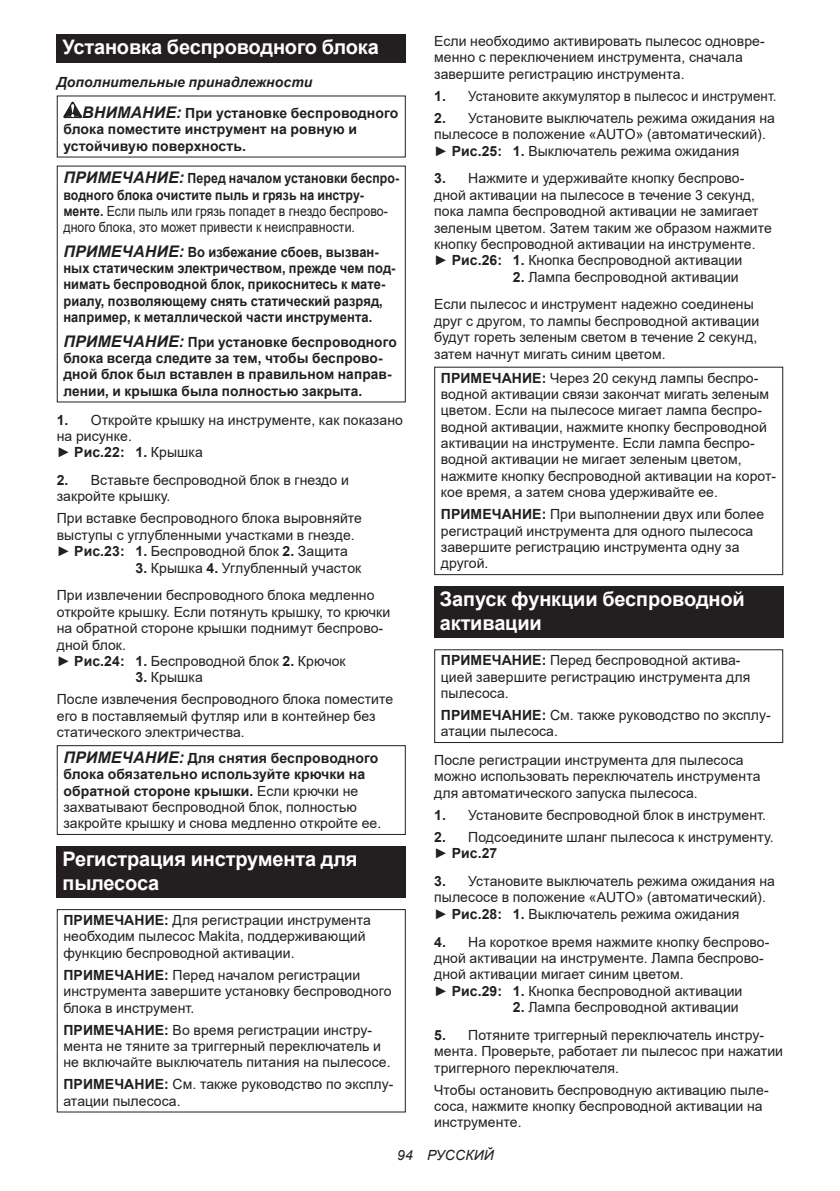
<style>
.page{position:relative;width:840px;height:1191px;background:#fff}
.page>*{position:absolute;margin:0;border:0;box-sizing:border-box;transform-origin:0 0}
.t1{font:700 20px/23.4px "Arial";letter-spacing:-.01em;color:#fff}
.t2{font:14px/16.4px "Arial";letter-spacing:.005em;color:#231f20}
.t3{font:700 14px/16.4px "Arial";letter-spacing:.005em;color:#231f20}
.t4{font:700 14px/16.4px "Arial";letter-spacing:.005em;color:#231f20;scale:.92 1}
.t5{font:14px/16.4px "Arial";letter-spacing:.005em;color:#231f20;scale:.88 1}
.t6{font:italic 700 14px/30.6px "Arial";letter-spacing:.005em;color:#231f20}
.t7{font:14px "Arial";letter-spacing:.005em;color:#231f20;scale:.95 1}
.t8{font:italic 14px "Arial";letter-spacing:.005em;color:#231f20}
.s1{font-size:16px}
.s2{font-style:normal}
.s3{font-weight:700;font-style:italic;font-size:16px}
.s4{font-weight:700}
.s5{font-style:italic;font-size:16px}
</style>
<div class="page">
<div style="left:57px;top:34px;width:348px;height:29px;background:#231f20"></div>
<svg style="left:63px;top:102px;width:19px;height:16px"></svg>
<div style="left:57px;top:745px;width:348px;height:90px;border:1px solid #231f20"></div>
<div style="left:57px;top:846px;width:348px;height:52px;background:#231f20"></div>
<div style="left:57px;top:909px;width:348px;height:203px;border:1px solid #231f20"></div>
<div style="left:434px;top:367px;width:348px;height:208px;border:1px solid #231f20"></div>
<div style="left:434px;top:586px;width:348px;height:52px;background:#231f20"></div>
<div style="left:434px;top:649px;width:348px;height:94px;border:1px solid #231f20"></div>
<h1 class="t1" style="left:62px;top:36px;width:318px">Установка беспроводного блока</h1>
<p class="t6" style="left:82px;top:68px;width:317px;text-indent:-25px">Дополнительные принадлежности<br><span class="s1">ВНИМАНИЕ:</span> <span class="s2">При установке беспроводного</span></p>
<p class="t3" style="left:63px;top:121px;width:295px">блока поместите инструмент на ровную и устойчивую поверхность.</p>
<p class="t5" style="left:63px;top:170px;width:383px"><span class="s3">ПРИМЕЧАНИЕ:</span> <span class="s4">Перед началом установки беспро&shy;водного блока очистите пыль и грязь на инстру&shy;менте.</span> Если пыль или грязь попадет в гнездо беспрово&shy;дного блока, это может привести к неисправности.</p>
<p class="t4" style="left:63px;top:244px;width:362px"><span class="s5">ПРИМЕЧАНИЕ:</span> Во избежание сбоев, вызван&shy;ных статическим электричеством, прежде чем под&shy;нимать беспроводной блок, прикоснитесь к мате&shy;риалу, позволяющему снять статический разряд, например, к металлической части инструмента.</p>
<p class="t3" style="left:63px;top:334px;width:334px"><span class="s5">ПРИМЕЧАНИЕ:</span> При установке беспроводного блока всегда следите за тем, чтобы беспрово&shy;дной блок был вставлен в правильном направ&shy;лении, и крышка была полностью закрыта.</p>
<p class="t2" style="left:57px;top:411px;width:347px"><span class="s4">1.</span> Откройте крышку на инструменте, как показано на рисунке.<br>► <span class="s4">Рис.22: 1.</span> Крышка</p>
<p class="t2" style="left:57px;top:472px;width:293px"><span class="s4">2.</span> Вставьте беспроводной блок в гнездо и закройте крышку.</p>
<p class="t2" style="left:57px;top:510px;width:306px">При вставке беспроводного блока выровняйте выступы с углубленными участками в гнезде. ► <span class="s4">Рис.23: 1.</span> Беспроводной блок <span class="s4">2.</span> Защита</p>
<p class="t2" style="left:57px;top:554px;width:319px;line-height:27.8px;text-indent:79px"><span class="s4">3.</span> Крышка <span class="s4">4.</span> Углубленный участок<br>При извлечении беспроводного блока медленно</p>
<p class="t2" style="left:57px;top:603px;width:335px">откройте крышку. Если потянуть крышку, то крючки на обратной стороне крышки поднимут беспрово&shy;дной блок.<br>► <span class="s4">Рис.24: 1.</span> Беспроводной блок <span class="s4">2.</span> Крючок</p>
<p class="t2" style="left:57px;top:666px;width:338px;line-height:22px;text-indent:79px"><span class="s4">3.</span> Крышка<br>После извлечения беспроводного блока поместите</p>
<p class="t2" style="left:57px;top:707px;width:320px">его в поставляемый футляр или в контейнер без статического электричества.</p>
<p class="t2" style="left:63px;top:749px;width:319px"><span class="s3">ПРИМЕЧАНИЕ:</span> <span class="s4">Для снятия беспроводного блока обязательно используйте крючки на обратной стороне крышки.</span> Если крючки не захватывают беспроводной блок, полностью закройте крышку и снова медленно откройте ее.</p>
<h1 class="t1" style="left:62px;top:847px;width:296px">Регистрация инструмента для пылесоса</h1>
<p class="t2" style="left:63px;top:911px;width:309px"><span class="s4">ПРИМЕЧАНИЕ:</span> Для регистрации инструмента необходим пылесос Makita, поддерживающий функцию беспроводной активации.</p>
<p class="t2" style="left:63px;top:966px;width:329px"><span class="s4">ПРИМЕЧАНИЕ:</span> Перед началом регистрации инструмента завершите установку беспроводного блока в инструмент.</p>
<p class="t2" style="left:63px;top:1021px;width:328px"><span class="s4">ПРИМЕЧАНИЕ:</span> Во время регистрации инстру&shy;мента не тяните за триггерный переключатель и не включайте выключатель питания на пылесосе.</p>
<p class="t2" style="left:63px;top:1076px;width:331px"><span class="s4">ПРИМЕЧАНИЕ:</span> См. также руководство по эксплу&shy;атации пылесоса.</p>
<p class="t2" style="left:434px;top:33px;width:332px">Если необходимо активировать пылесос одновре&shy;менно с переключением инструмента, сначала завершите регистрацию инструмента.</p>
<p class="t7" style="left:434px;top:86px;width:361px"><span class="s4">1.</span> Установите аккумулятор в пылесос и инструмент.</p>
<p class="t2" style="left:434px;top:110px;width:342px"><span class="s4">2.</span> Установите выключатель режима ожидания на пылесосе в положение «AUTO» (автоматический). ► <span class="s4">Рис.25: 1.</span> Выключатель режима ожидания</p>
<p class="t2" style="left:434px;top:170px;width:339px"><span class="s4">3.</span> Нажмите и удерживайте кнопку беспрово&shy;дной активации на пылесосе в течение 3 секунд, пока лампа беспроводной активации не замигает зеленым цветом. Затем таким же образом нажмите кнопку беспроводной активации на инструменте. ► <span class="s4">Рис.26: 1.</span> Кнопка беспроводной активации</p>
<p class="t2" style="left:434px;top:263px;width:321px;line-height:27.8px;text-indent:79px"><span class="s4">2.</span> Лампа беспроводной активации<br>Если пылесос и инструмент надежно соединены</p>
<p class="t2" style="left:434px;top:313px;width:326px">друг с другом, то лампы беспроводной активации будут гореть зеленым светом в течение 2 секунд, затем начнут мигать синим цветом.</p>
<p class="t2" style="left:440px;top:369px;width:337px"><span class="s4">ПРИМЕЧАНИЕ:</span> Через 20 секунд лампы беспро&shy;водной активации связи закончат мигать зеленым цветом. Если на пылесосе мигает лампа беспро&shy;водной активации, нажмите кнопку беспроводной активации на инструменте. Если лампа беспро&shy;водной активации не мигает зеленым цветом, нажмите кнопку беспроводной активации на корот&shy;кое время, а затем снова удерживайте ее.</p>
<p class="t2" style="left:440px;top:506px;width:324px"><span class="s4">ПРИМЕЧАНИЕ:</span> При выполнении двух или более регистраций инструмента для одного пылесоса завершите регистрацию инструмента одну за другой.</p>
<h1 class="t1" style="left:439px;top:588px;width:306px">Запуск функции беспроводной активации</h1>
<p class="t2" style="left:440px;top:652px;width:311px"><span class="s4">ПРИМЕЧАНИЕ:</span> Перед беспроводной актива&shy;цией завершите регистрацию инструмента для пылесоса.</p>
<p class="t2" style="left:440px;top:706px;width:331px"><span class="s4">ПРИМЕЧАНИЕ:</span> См. также руководство по эксплу&shy;атации пылесоса.</p>
<p class="t2" style="left:434px;top:752px;width:327px">После регистрации инструмента для пылесоса можно использовать переключатель инструмента для автоматического запуска пылесоса.</p>
<p class="t2" style="left:434px;top:806px;width:333px"><span class="s4">1.</span> Установите беспроводной блок в инструмент.</p>
<p class="t2" style="left:434px;top:828px;width:341px"><span class="s4">2.</span> Подсоедините шланг пылесоса к инструменту. ► <span class="s4">Рис.27</span></p>
<p class="t2" style="left:434px;top:873px;width:342px"><span class="s4">3.</span> Установите выключатель режима ожидания на пылесосе в положение «AUTO» (автоматический). ► <span class="s4">Рис.28: 1.</span> Выключатель режима ожидания</p>
<p class="t2" style="left:434px;top:933px;width:336px"><span class="s4">4.</span> На короткое время нажмите кнопку беспрово&shy;дной активации на инструменте. Лампа беспрово&shy;дной активации мигает синим цветом.<br>► <span class="s4">Рис.29: 1.</span> Кнопка беспроводной активации</p>
<p class="t2" style="left:512px;top:999px;width:227px"><span class="s4">2.</span> Лампа беспроводной активации</p>
<p class="t2" style="left:434px;top:1026px;width:350px"><span class="s4">5.</span> Потяните триггерный переключатель инстру&shy;мента. Проверьте, работает ли пылесос при нажатии триггерного переключателя.</p>
<p class="t2" style="left:434px;top:1081px;width:336px">Чтобы остановить беспроводную активацию пыле&shy;соса, нажмите кнопку беспроводной активации на инструменте.</p>
<p class="t8" style="left:397px;top:1146px;width:98px">94 РУССКИЙ</p>
</div>
